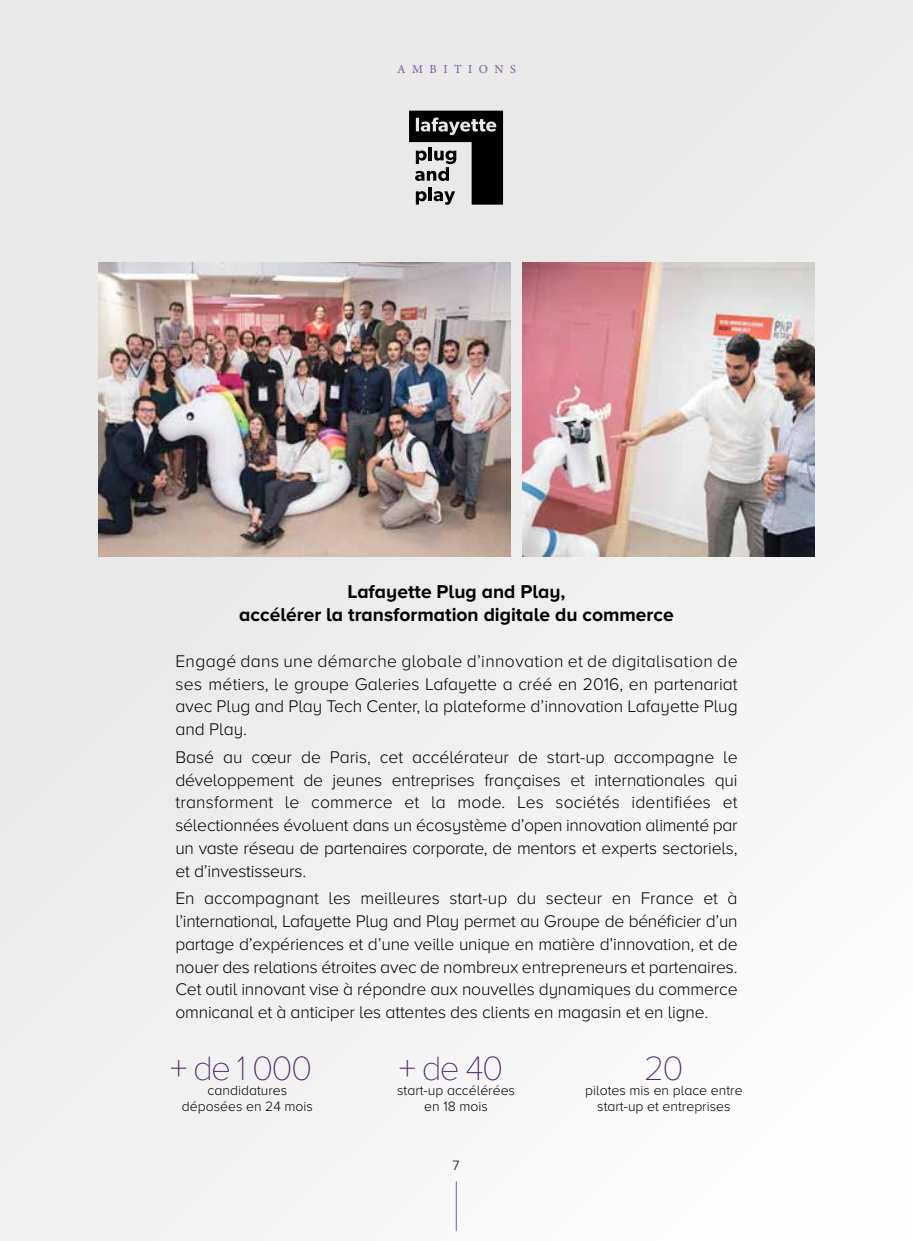
<style>
.page{position:relative;width:913px;height:1241px;background:#fff}
.page>*{position:absolute;margin:0;border:0;box-sizing:border-box;transform-origin:0 0}
.t1{font:100 35px "Proxima Nova A";letter-spacing:-.05em;color:#4d276f}
.t2{font:700 19.25px/22.8px "Proxima Nova A";color:#000;text-align:center}
.t3{font:300 17.5px/22.8px "Proxima Nova A";letter-spacing:-.01em;color:#000;text-align:justify}
.t4{font:300 14px/15.8px "Proxima Nova A";color:#000;text-align:center}
.t5{font:12.25px "Minion Pro";letter-spacing:.535em;color:#7f5ca3}
</style>
<div class="page">
<div style="left:0;top:0;width:913px;height:1240px;background:#f0f0f0"></div>
<hr style="left:456px;top:1181px;width:1px;height:49px;background:#7f5ca3">
<div style="left:393px;top:103px;width:126px;height:109px;background:#e9e9e9"></div>
<svg style="left:409px;top:111px;width:94px;height:94px"></svg>
<img style="left:98px;top:263px;width:412px;height:293px">
<img style="left:523px;top:262px;width:292px;height:294px">
<p class="t5" style="left:397px;top:61px;width:120px">AMBITIONS</p>
<p class="t2" style="left:239px;top:581px;width:436px">Lafayette Plug and Play,<br>accélérer la transformation digitale du commerce</p>
<p class="t3" style="left:175px;top:650px;width:564px">Engagé dans une démarche globale d’innovation et de digitalisation de ses métiers, le groupe Galeries Lafayette a créé en 2016, en partenariat avec Plug and Play Tech Center, la plateforme d’innovation Lafayette Plug and Play.</p>
<p class="t3" style="left:175px;top:746px;width:564px">Basé au cœur de Paris, cet accélérateur de start-up accompagne le développement de jeunes entreprises françaises et internationales qui transforment le commerce et la mode. Les sociétés identifiées et sélectionnées évoluent dans un écosystème d’open innovation alimenté par un vaste réseau de partenaires corporate, de mentors et experts sectoriels, et d’investisseurs.</p>
<p class="t3" style="left:175px;top:887px;width:564px">En accompagnant les meilleures start-up du secteur en France et à l’international, Lafayette Plug and Play permet au Groupe de bénéficier d’un partage d’expériences et d’une veille unique en matière d’innovation, et de nouer des relations étroites avec de nombreux entrepreneurs et partenaires.<br>Cet outil innovant vise à répondre aux nouvelles dynamiques du commerce omnicanal et à anticiper les attentes des clients en magasin et en ligne.</p>
<h1 class="t1" style="left:170px;top:1048px;width:143px">+ de 1 000</h1>
<h1 class="t1" style="left:399px;top:1048px;width:106px">+ de 40</h1>
<p class="t4" style="left:397px;top:1083px;width:119px">start-up accélérées en 18 mois</p>
<p class="t4" style="left:182px;top:1083px;width:133px">candidatures déposées en 24 mois</p>
<p class="t4" style="left:452px;top:1157px;width:9px">7</p>
<h1 class="t1" style="left:644px;top:1048px;width:41px">20</h1>
<p class="t4" style="left:585px;top:1082px;width:159px">pilotes mis en place entre start-up et entreprises</p>
</div>
